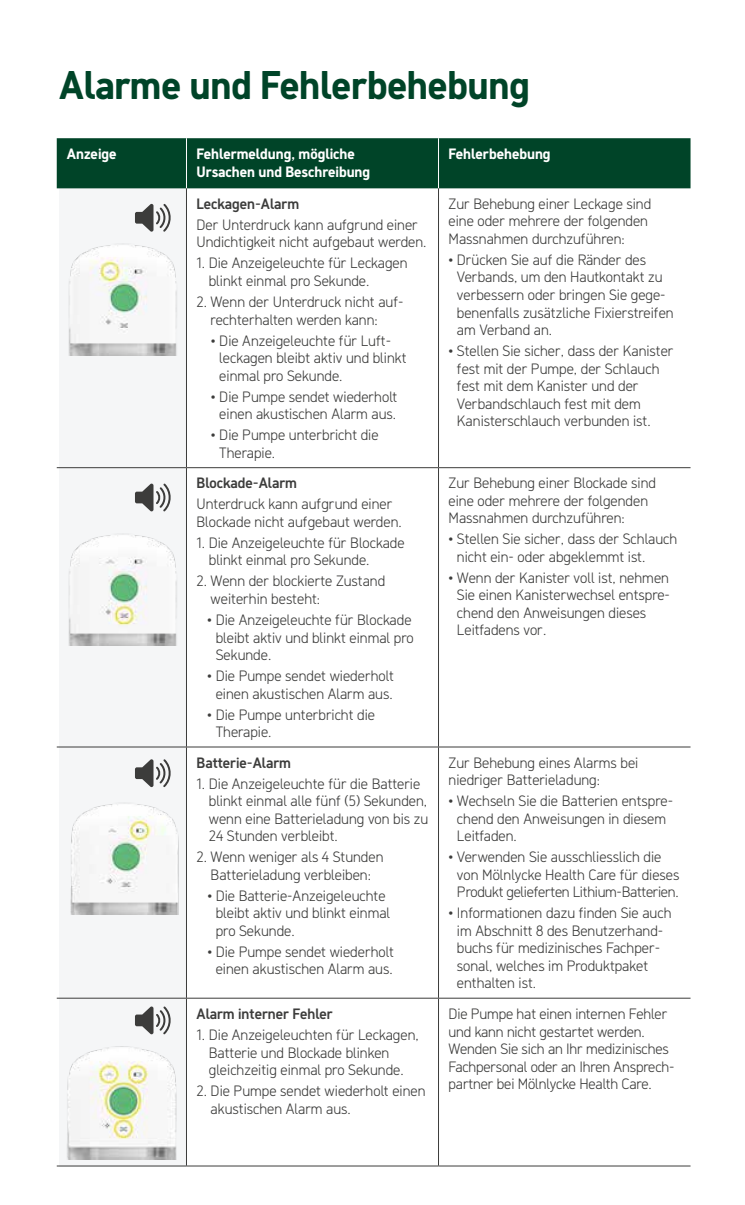
<style>
.page{position:relative;width:745px;height:1205px;background:#fff}
.page>*{position:absolute;margin:0;border:0;box-sizing:border-box;transform-origin:0 0}
.t1{font:700 40px "Molnlycke Sans";letter-spacing:-.005em;color:#004428}
.t2{font:300 15px/17.5px "Molnlycke Sans";color:#3c3c3b}
.t3{font:700 15px/18px "Molnlycke Sans";color:#fff}
.t4{font:500 15px "Molnlycke Sans";color:#3c3c3b}
</style>
<div class="page">
<div style="left:59px;top:188px;width:127px;height:978px;background:#f5f6f7"></div>
<div style="left:57px;top:138px;width:633px;height:50px;background:#004428"></div>
<hr style="left:186px;top:138px;width:1px;height:50px;background:#fff">
<hr style="left:438px;top:138px;width:1px;height:50px;background:#fff">
<hr style="left:186px;top:188px;width:1px;height:279px;background:#3c3c3b">
<hr style="left:438px;top:188px;width:1px;height:279px;background:#3c3c3b">
<hr style="left:57px;top:467px;width:129px;height:1px;background:#3c3c3b">
<hr style="left:186px;top:467px;width:252px;height:1px;background:#3c3c3b">
<hr style="left:186px;top:468px;width:1px;height:278px;background:#3c3c3b">
<hr style="left:438px;top:467px;width:252px;height:1px;background:#3c3c3b">
<hr style="left:438px;top:468px;width:1px;height:278px;background:#3c3c3b">
<hr style="left:57px;top:746px;width:129px;height:1px;background:#3c3c3b">
<hr style="left:186px;top:746px;width:252px;height:1px;background:#3c3c3b">
<hr style="left:186px;top:747px;width:1px;height:251px;background:#3c3c3b">
<hr style="left:438px;top:746px;width:252px;height:1px;background:#3c3c3b">
<hr style="left:438px;top:747px;width:1px;height:251px;background:#3c3c3b">
<hr style="left:57px;top:998px;width:129px;height:1px;background:#3c3c3b">
<hr style="left:186px;top:998px;width:252px;height:1px;background:#3c3c3b">
<hr style="left:186px;top:998px;width:1px;height:167px;background:#3c3c3b">
<hr style="left:438px;top:998px;width:252px;height:1px;background:#3c3c3b">
<hr style="left:438px;top:998px;width:1px;height:167px;background:#3c3c3b">
<hr style="left:57px;top:1165px;width:129px;height:1px;background:#3c3c3b">
<hr style="left:186px;top:1165px;width:252px;height:1px;background:#3c3c3b">
<hr style="left:438px;top:1165px;width:252px;height:1px;background:#3c3c3b">
<img style="left:68px;top:243px;width:109px;height:113px">
<img style="left:68px;top:535px;width:109px;height:110px">
<img style="left:70px;top:804px;width:109px;height:110px">
<img style="left:67px;top:1046px;width:110px;height:113px">
<svg style="left:135px;top:204px;width:36px;height:28px"></svg>
<svg style="left:135px;top:759px;width:36px;height:28px"></svg>
<svg style="left:135px;top:1006px;width:36px;height:28px"></svg>
<svg style="left:135px;top:483px;width:36px;height:28px"></svg>
<h1 class="t1" style="left:59px;top:61px;width:472px">Alarme und Fehlerbehebung</h1>
<p class="t3" style="left:67px;top:144px;width:51px">Anzeige</p>
<p class="t3" style="left:196px;top:144px;width:175px">Fehlermeldung, mögliche<br>Ursachen und Beschreibung</p>
<p class="t3" style="left:448px;top:144px;width:103px">Fehlerbehebung</p>
<p class="t4" style="left:196px;top:195px;width:104px">Leckagen-Alarm</p>
<p class="t2" style="left:196px;top:216px;width:231px">Der Unterdruck kann aufgrund einer<br>Undichtigkeit nicht aufgebaut werden.</p>
<p class="t2" style="left:209px;top:254px;width:200px;text-indent:-12px">1. Die Anzeigeleuchte für Leckagen blinkt einmal pro Sekunde.</p>
<p class="t2" style="left:210px;top:293px;width:194px;text-indent:-14px">2. Wenn der Unterdruck nicht auf&shy;rechterhalten werden kann:</p>
<p class="t2" style="left:219px;top:331px;width:189px;text-indent:-8px">• Die Anzeigeleuchte für Luft&shy;leckagen bleibt aktiv und blinkt einmal pro Sekunde.</p>
<p class="t2" style="left:211px;top:388px;width:188px;text-align:center">• Die Pumpe sendet wiederholt einen akustischen Alarm aus.</p>
<p class="t2" style="left:219px;top:426px;width:161px;text-indent:-8px">• Die Pumpe unterbricht die<br>Therapie.</p>
<p class="t2" style="left:448px;top:195px;width:204px">Zur Behebung einer Leckage sind eine oder mehrere der folgenden<br>Massnahmen durchzuführen:</p>
<p class="t2" style="left:456px;top:251px;width:218px;text-indent:-8px">• Drücken Sie auf die Ränder des<br>Verbands, um den Hautkontakt zu verbessern oder bringen Sie gege&shy;benenfalls zusätzliche Fixierstreifen am Verband an.</p>
<p class="t2" style="left:456px;top:342px;width:218px;text-indent:-8px">• Stellen Sie sicher, dass der Kanister fest mit der Pumpe, der Schlauch fest mit dem Kanister und der<br>Verbandschlauch fest mit dem<br>Kanisterschlauch verbunden ist.</p>
<p class="t4" style="left:196px;top:474px;width:102px">Blockade-Alarm</p>
<p class="t2" style="left:196px;top:495px;width:207px">Unterdruck kann aufgrund einer<br>Blockade nicht aufgebaut werden.</p>
<p class="t2" style="left:209px;top:534px;width:197px;text-indent:-12px">1. Die Anzeigeleuchte für Blockade blinkt einmal pro Sekunde.</p>
<p class="t2" style="left:210px;top:572px;width:176px;text-indent:-14px">2. Wenn der blockierte Zustand weiterhin besteht:</p>
<p class="t2" style="left:215px;top:611px;width:199px;text-indent:-8px">• Die Anzeigeleuchte für Blockade bleibt aktiv und blinkt einmal pro<br>Sekunde.</p>
<p class="t2" style="left:207px;top:667px;width:188px;text-align:center">• Die Pumpe sendet wiederholt einen akustischen Alarm aus.</p>
<p class="t2" style="left:215px;top:705px;width:161px;text-indent:-8px">• Die Pumpe unterbricht die<br>Therapie.</p>
<p class="t4" style="left:196px;top:753px;width:96px">Batterie-Alarm</p>
<p class="t2" style="left:209px;top:775px;width:221px;text-indent:-12px">1. Die Anzeigeleuchte für die Batterie blinkt einmal alle fünf (5) Sekunden, wenn eine Batterieladung von bis zu 24 Stunden verbleibt.</p>
<p class="t2" style="left:196px;top:848px;width:188px;text-align:center">2. Wenn weniger als 4 Stunden<br>Batterieladung verbleiben:</p>
<p class="t2" style="left:215px;top:887px;width:176px;text-indent:-8px">• Die Batterie-Anzeigeleuchte bleibt aktiv und blinkt einmal pro Sekunde.</p>
<p class="t2" style="left:207px;top:943px;width:188px;text-align:center">• Die Pumpe sendet wiederholt einen akustischen Alarm aus.</p>
<p class="t4" style="left:196px;top:1005px;width:138px">Alarm interner Fehler</p>
<p class="t2" style="left:209px;top:1026px;width:211px;text-indent:-12px">1. Die Anzeigeleuchten für Leckagen,<br>Batterie und Blockade blinken gleichzeitig einmal pro Sekunde.</p>
<p class="t2" style="left:210px;top:1082px;width:216px;text-indent:-14px">2. Die Pumpe sendet wiederholt einen akustischen Alarm aus.</p>
<p class="t2" style="left:448px;top:474px;width:209px">Zur Behebung einer Blockade sind eine oder mehrere der folgenden<br>Massnahmen durchzuführen:</p>
<p class="t2" style="left:456px;top:530px;width:222px;text-indent:-8px">• Stellen Sie sicher, dass der Schlauch nicht ein- oder abgeklemmt ist.</p>
<p class="t2" style="left:456px;top:569px;width:214px;text-indent:-8px">• Wenn der Kanister voll ist, nehmen<br>Sie einen Kanisterwechsel entspre&shy;chend den Anweisungen dieses<br>Leitfadens vor.</p>
<p class="t2" style="left:448px;top:754px;width:191px">Zur Behebung eines Alarms bei niedriger Batterieladung:</p>
<p class="t2" style="left:456px;top:792px;width:217px;text-indent:-8px">• Wechseln Sie die Batterien entspre&shy;chend den Anweisungen in diesem<br>Leitfaden.</p>
<p class="t2" style="left:456px;top:848px;width:224px;text-indent:-8px">• Verwenden Sie ausschliesslich die von Mölnlycke Health Care für dieses<br>Produkt gelieferten Lithium-Batterien.</p>
<p class="t2" style="left:456px;top:904px;width:216px;text-indent:-8px">• Informationen dazu finden Sie auch im Abschnitt 8 des Benutzerhand&shy;buchs für medizinisches Fachper&shy;sonal, welches im Produktpaket enthalten ist.</p>
<p class="t2" style="left:448px;top:1005px;width:227px">Die Pumpe hat einen internen Fehler und kann nicht gestartet werden.<br>Wenden Sie sich an Ihr medizinisches Fachpersonal oder an Ihren Ansprech&shy;partner bei Mölnlycke Health Care.</p>
</div>
